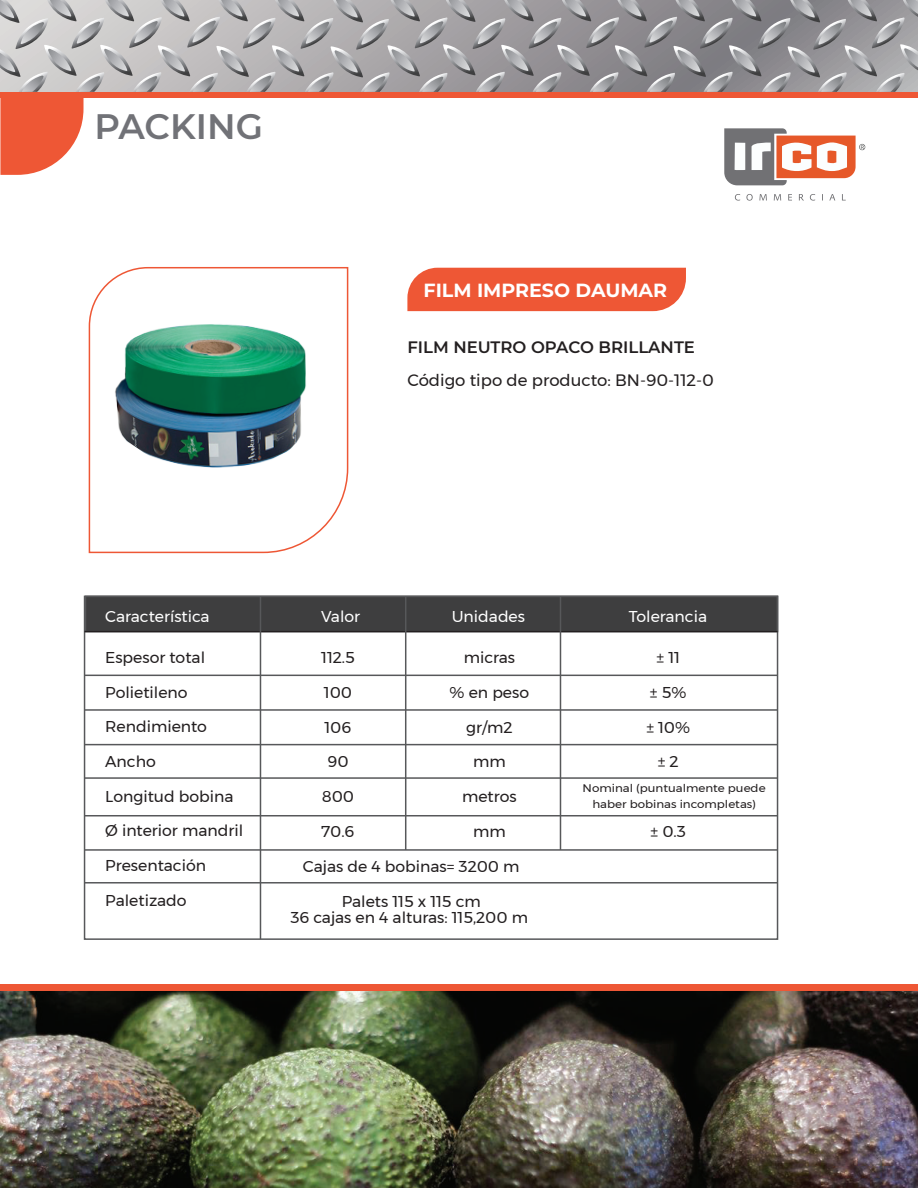
<style>
.page{position:relative;width:918px;height:1188px;background:#fff}
.page>*{position:absolute;margin:0;border:0;box-sizing:border-box;transform-origin:0 0}
.t1{font:600 35.25px "Montserrat";color:#717277}
.t2{font:700 19.05px "Montserrat";color:#fff}
.t3{font:16.5px "Montserrat";color:#231f20}
.t4{font:600 16.5px "Montserrat";color:#231f20}
.t5{font:15.6px/16.4px "Montserrat";color:#231f20;text-align:center}
.t6{font:15.6px "Montserrat";color:#fff}
.t7{font:10.95px/15.5px "Montserrat";color:#231f20;text-align:center;scale:1.08 1}
</style>
<div class="page">
<div style="left:85px;top:596px;width:693px;height:36px;background:#3e3e3f"></div>
<svg style="left:88px;top:267px;width:261px;height:287px"></svg>
<div style="left:407px;top:268px;width:279px;height:43px;background:#ee5735"></div>
<div style="left:84px;top:596px;width:694px;height:344px;border:2px solid #57585a"></div>
<hr style="left:85px;top:631px;width:693px;height:1px;background:#231f20">
<hr style="left:260px;top:596px;width:1px;height:343px;background:#57585a">
<hr style="left:85px;top:675px;width:693px;height:1px;background:#57585a">
<hr style="left:85px;top:709px;width:693px;height:2px;background:#57585a">
<hr style="left:85px;top:744px;width:693px;height:1px;background:#57585a">
<hr style="left:85px;top:777px;width:693px;height:2px;background:#57585a">
<hr style="left:85px;top:815px;width:693px;height:1px;background:#57585a">
<hr style="left:85px;top:849px;width:693px;height:2px;background:#57585a">
<hr style="left:85px;top:882px;width:693px;height:2px;background:#57585a">
<hr style="left:405px;top:596px;width:1px;height:254px;background:#57585a">
<hr style="left:560px;top:596px;width:1px;height:254px;background:#57585a">
<img style="left:0;top:992px;width:918px;height:196px">
<div style="left:0;top:984px;width:918px;height:7px;background:#ee5735"></div>
<svg style="left:735px;top:194px;width:111px;height:7px"></svg>
<svg style="left:0;top:0;width:918px;height:185px"></svg>
<div style="left:1px;top:92px;width:917px;height:6px;background:#ee5735"></div>
<h1 class="t1" style="left:94px;top:101px;width:170px">PACKING</h1>
<p class="t2" style="left:424px;top:277px;width:245px">FILM IMPRESO DAUMAR</p>
<p class="t4" style="left:407px;top:335px;width:289px">FILM NEUTRO OPACO BRILLANTE</p>
<p class="t3" style="left:407px;top:368px;width:308px">Código tipo de producto: BN-90-112-0</p>
<p class="t6" style="left:105px;top:604px;width:106px">Característica</p>
<p class="t6" style="left:321px;top:604px;width:41px">Valor</p>
<p class="t6" style="left:452px;top:604px;width:75px">Unidades</p>
<p class="t6" style="left:629px;top:604px;width:80px">Tolerancia</p>
<p class="t5" style="left:105px;top:649px;width:101px">Espesor total</p>
<p class="t5" style="left:105px;top:684px;width:84px">Polietileno</p>
<p class="t5" style="left:105px;top:719px;width:103px">Rendimiento</p>
<p class="t5" style="left:105px;top:753px;width:52px">Ancho</p>
<p class="t5" style="left:105px;top:788px;width:130px">Longitud bobina</p>
<p class="t5" style="left:105px;top:823px;width:140px">Ø interior mandril</p>
<p class="t5" style="left:105px;top:857px;width:102px">Presentación</p>
<p class="t5" style="left:105px;top:892px;width:83px">Paletizado</p>
<p class="t5" style="left:464px;top:649px;width:53px">micras</p>
<p class="t5" style="left:450px;top:684px;width:81px">% en peso</p>
<p class="t5" style="left:466px;top:719px;width:48px">gr/m2</p>
<p class="t5" style="left:473px;top:753px;width:34px">mm</p>
<p class="t5" style="left:462px;top:788px;width:56px">metros</p>
<p class="t5" style="left:473px;top:823px;width:34px">mm</p>
<p class="t5" style="left:321px;top:649px;width:35px">112.5</p>
<p class="t5" style="left:324px;top:684px;width:30px">100</p>
<p class="t5" style="left:325px;top:719px;width:28px">106</p>
<p class="t5" style="left:327px;top:753px;width:23px">90</p>
<p class="t5" style="left:322px;top:788px;width:34px">800</p>
<p class="t5" style="left:321px;top:823px;width:35px">70.6</p>
<p class="t5" style="left:657px;top:649px;width:25px">± 11</p>
<p class="t5" style="left:650px;top:684px;width:38px">± 5%</p>
<p class="t5" style="left:646px;top:719px;width:45px">± 10%</p>
<p class="t5" style="left:658px;top:753px;width:22px">± 2</p>
<p class="t7" style="left:583px;top:781px;width:171px">Nominal (puntualmente puede haber bobinas incompletas)</p>
<p class="t5" style="left:651px;top:823px;width:37px">± 0.3</p>
<p class="t5" style="left:303px;top:858px;width:218px">Cajas de 4 bobinas= 3200 m</p>
<p class="t5" style="left:290px;top:893px;width:239px">Palets 115 x 115 cm<br>36 cajas en 4 alturas: 115,200 m</p>
</div>
